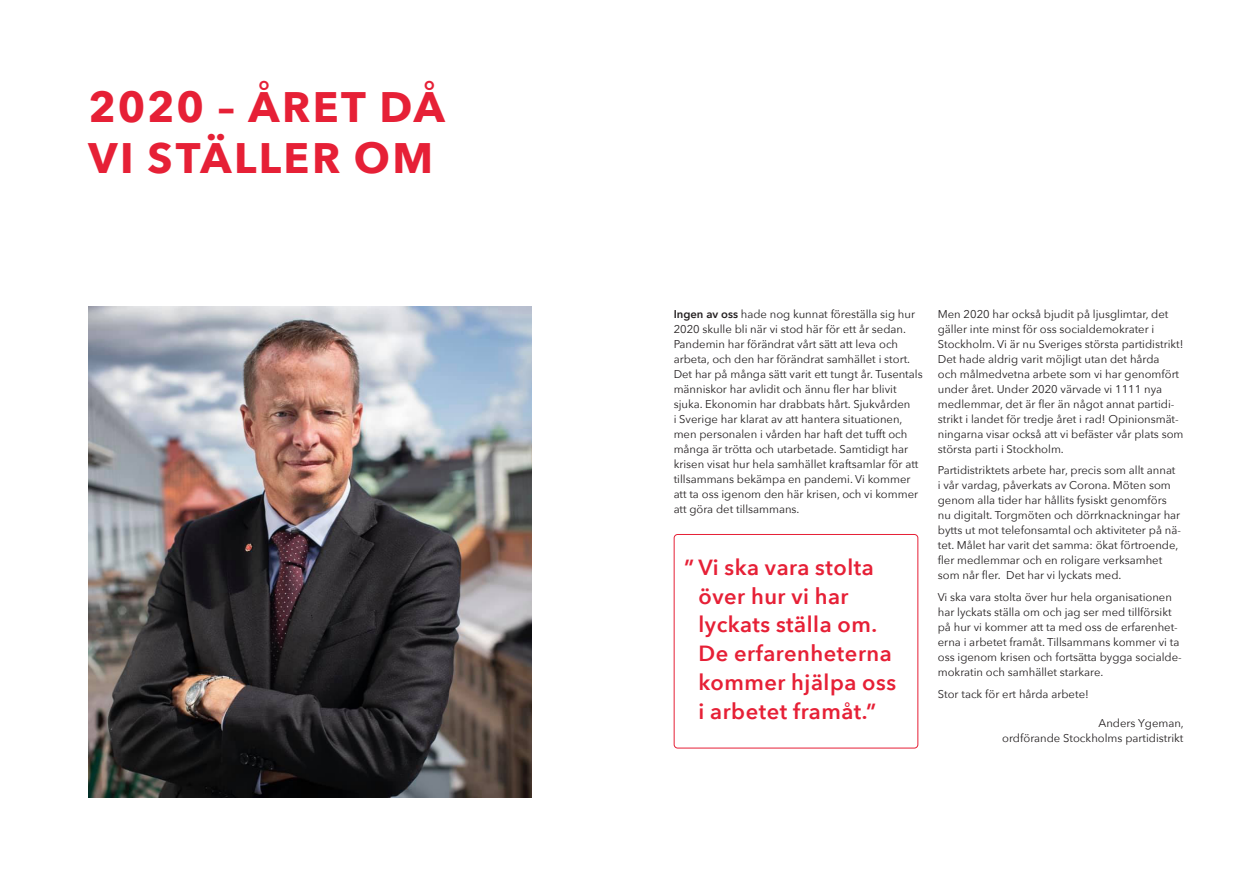
<style>
.page{position:relative;width:1241px;height:886px;background:#fff}
.page>*{position:absolute;margin:0;border:0;box-sizing:border-box;transform-origin:0 0}
.Versal_rubrik{font:700 42.5px/51.2px "Avenir Next";letter-spacing:.055em;color:#e62036}
.Löpande_u_indrag{font:600 21.88px/28.8px "Avenir Next";letter-spacing:.025em;color:#e62036}
.Löpande_u_indrag-2{font:11.25px/15px "Avenir Next";color:#231f20}
.s1{font-weight:600}
</style>
<div class="page">
<div style="left:673px;top:534px;width:245px;height:214px;border:1px solid #e62036;border-radius:4px"></div>
<img style="left:89px;top:306px;width:442px;height:491px">
<p class="Versal_rubrik" style="left:88px;top:81px;width:357px">2020 – ÅRET DÅ<br>VI STÄLLER OM</p>
<p class="Löpande_u_indrag-2" style="left:673px;top:306px;width:250px"><span class="s1">Ingen av oss</span> hade nog kunnat föreställa sig hur 2020 skulle bli när vi stod här för ett år sedan.<br>Pandemin har förändrat vårt sätt att leva och arbeta, och den har förändrat samhället i stort.<br>Det har på många sätt varit ett tungt år. Tusentals människor har avlidit och ännu fler har blivit sjuka. Ekonomin har drabbats hårt. Sjukvården<br>i Sverige har klarat av att hantera situationen, men personalen i vården har haft det tufft och många är trötta och utarbetade. Samtidigt har krisen visat hur hela samhället kraftsamlar för att tillsammans bekämpa en pandemi. Vi kommer att ta oss igenom den här krisen, och vi kommer att göra det tillsammans.</p>
<p class="Löpande_u_indrag" style="left:698px;top:552px;width:199px;text-indent:-14px">” Vi ska vara stolta över hur vi har lyckats ställa om.<br>De erfarenheterna kommer hjälpa oss i arbetet framåt.”</p>
<p class="Löpande_u_indrag-2" style="left:937px;top:306px;width:247px">Men 2020 har också bjudit på ljusglimtar, det gäller inte minst för oss socialdemokrater i Stockholm. Vi är nu Sveriges största partidistrikt!<br>Det hade aldrig varit möjligt utan det hårda<br>och målmedvetna arbete som vi har genomfört under året. Under 2020 värvade vi 1111 nya medlemmar, det är fler än något annat partidi&shy;strikt i landet för tredje året i rad! Opinionsmät&shy;ningarna visar också att vi befäster vår plats som största parti i Stockholm.</p>
<p class="Löpande_u_indrag-2" style="left:937px;top:462px;width:244px">Partidistriktets arbete har, precis som allt annat i vår vardag, påverkats av Corona. Möten som genom alla tider har hållits fysiskt genomförs nu digitalt. Torgmöten och dörrknackningar har bytts ut mot telefonsamtal och aktiviteter på nä&shy;tet. Målet har varit det samma: ökat förtroende, fler medlemmar och en roligare verksamhet som når fler. Det har vi lyckats med.</p>
<p class="Löpande_u_indrag-2" style="left:937px;top:589px;width:245px">Vi ska vara stolta över hur hela organisationen har lyckats ställa om och jag ser med tillförsikt på hur vi kommer att ta med oss de erfarenhet&shy;erna i arbetet framåt. Tillsammans kommer vi ta oss igenom krisen och fortsätta bygga socialde&shy;mokratin och samhället starkare.</p>
<p class="Löpande_u_indrag-2" style="left:937px;top:686px;width:152px">Stor tack för ert hårda arbete!</p>
<p class="Löpande_u_indrag-2" style="left:1002px;top:715px;width:183px;text-align:right">Anders Ygeman,<br>ordförande Stockholms partidistrikt</p>
</div>
